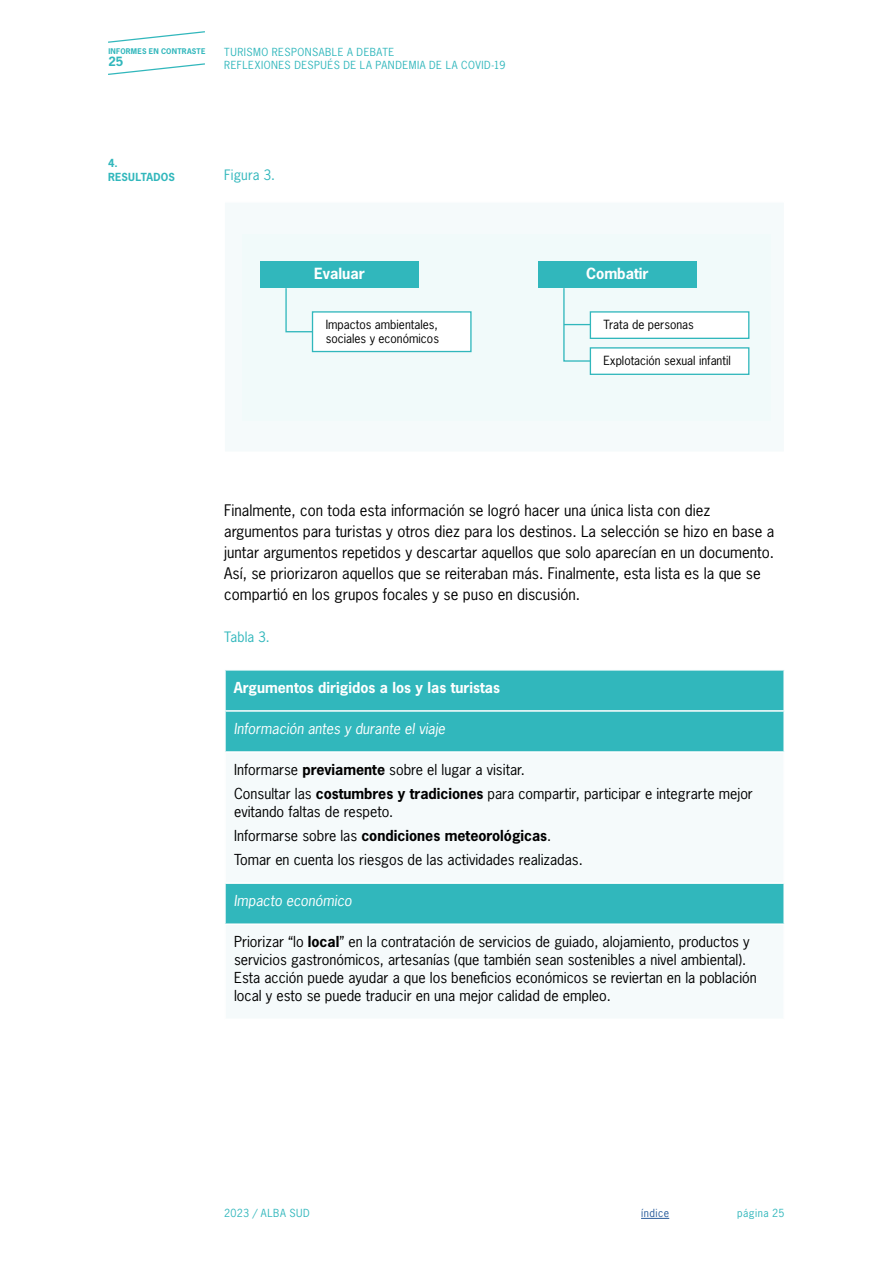
<style>
.page{position:relative;width:893px;height:1263px;background:#fff}
.page>*{position:absolute;margin:0;border:0;box-sizing:border-box;transform-origin:0 0}
.t1{font:15px/21px "News Gothic Std";color:#000}
.t2{font:700 14.55px "News Gothic Std";color:#fff}
.t3{font:14.25px/24px "News Gothic Std";color:#000}
.t4{font:italic 14.25px "News Gothic Std";color:#fff}
.t5{font:700 14.25px "News Gothic Std";color:#fff}
.t6{font:13.5px "News Gothic Std";letter-spacing:.01em;color:#31b7bc}
.t7{font:700 12px "News Gothic Std";color:#31b7bc}
.t8{font:11.85px/14.2px "News Gothic Std";color:#000}
.t9{font:10.5px/12.6px "News Gothic Std";letter-spacing:.045em;color:#31b7bc}
.t10{font:700 10.5px/13.5px "News Gothic Std";letter-spacing:.02em;color:#31b7bc}
.t11{font:10.5px "News Gothic Std";letter-spacing:.05em;color:#275b9b}
.t12{font:700 7.35px "News Gothic Std";letter-spacing:.03em;color:#31b7bc}
.s1{font-weight:700}
</style>
<div class="page">
<svg style="left:108px;top:63px;width:97px;height:12px"></svg>
<svg style="left:108px;top:31px;width:97px;height:12px"></svg>
<svg style="left:641px;top:1218px;width:28px;height:1px"></svg>
<div style="left:226px;top:671px;width:557px;height:80px;background:#31b7bc"></div>
<div style="left:226px;top:884px;width:557px;height:39px;background:#31b7bc"></div>
<hr style="left:224px;top:710px;width:561px;height:2px;background:#fff">
<div style="left:223px;top:201px;width:562px;height:252px;background:#f5fafb"></div>
<div style="left:242px;top:235px;width:528px;height:186px;background:#f1fafa"></div>
<div style="left:260px;top:262px;width:159px;height:26px;background:#31b7bc"></div>
<div style="left:312px;top:312px;width:159px;height:39px;background:#fff"></div>
<div style="left:312px;top:311px;width:160px;height:41px;border:1px solid #31b7bc"></div>
<div style="left:590px;top:312px;width:159px;height:26px;background:#fff"></div>
<div style="left:590px;top:311px;width:159px;height:28px;border:1px solid #31b7bc"></div>
<div style="left:590px;top:348px;width:159px;height:26px;background:#fff"></div>
<div style="left:590px;top:347px;width:159px;height:28px;border:1px solid #31b7bc"></div>
<div style="left:538px;top:262px;width:159px;height:26px;background:#31b7bc"></div>
<svg style="left:285px;top:288px;width:29px;height:45px"></svg>
<svg style="left:563px;top:288px;width:29px;height:74px"></svg>
<p class="t12" style="left:108px;top:46px;width:99px">INFORMES EN CONTRASTE</p>
<p class="t7" style="left:108px;top:53px;width:17px">25</p>
<p class="t9" style="left:224px;top:46px;width:283px">TURISMO RESPONSABLE A DEBATE<br>REFLEXIONES DESPUÉS DE LA PANDEMIA DE LA COVID-19</p>
<p class="t10" style="left:108px;top:156px;width:69px">4.<br>RESULTADOS</p>
<p class="t6" style="left:224px;top:166px;width:52px">Figura 3.</p>
<p class="t2" style="left:586px;top:264px;width:64px">Combatir</p>
<p class="t2" style="left:314px;top:264px;width:52px">Evaluar</p>
<p class="t8" style="left:326px;top:317px;width:115px">Impactos ambientales, sociales y económicos</p>
<p class="t8" style="left:604px;top:317px;width:92px">Trata de personas</p>
<p class="t8" style="left:604px;top:353px;width:129px">Explotación sexual infantil</p>
<p class="t1" style="left:224px;top:500px;width:552px">Finalmente, con toda esta información se logró hacer una única lista con diez argumentos para turistas y otros diez para los destinos. La selección se hizo en base a juntar argumentos repetidos y descartar aquellos que solo aparecían en un documento.<br>Así, se priorizaron aquellos que se reiteraban más. Finalmente, esta lista es la que se compartió en los grupos focales y se puso en discusión.</p>
<p class="t6" style="left:224px;top:628px;width:47px">Tabla 3.</p>
<p class="t5" style="left:234px;top:678px;width:267px">Argumentos dirigidos a los y las turistas</p>
<p class="t4" style="left:234px;top:719px;width:213px">Información antes y durante el viaje</p>
<p class="t3" style="left:234px;top:758px;width:520px">Informarse <span class="s1">previamente</span> sobre el lugar a visitar.<br>Consultar las <span class="s1">costumbres y tradiciones</span> para compartir, participar e integrarte mejor</p>
<p class="t3" style="left:234px;top:800px;width:350px">evitando faltas de respeto.<br>Informarse sobre las <span class="s1">condiciones meteorológicas</span>.<br>Tomar en cuenta los riesgos de las actividades realizadas.</p>
<p class="t4" style="left:234px;top:892px;width:119px">Impacto económico</p>
<p class="t3" style="left:234px;top:933px;width:524px;line-height:18px">Priorizar “lo <span class="s1">local</span>” en la contratación de servicios de guiado, alojamiento, productos y servicios gastronómicos, artesanías (que también sean sostenibles a nivel ambiental).<br>Esta acción puede ayudar a que los beneficios económicos se reviertan en la población local y esto se puede traducir en una mejor calidad de empleo.</p>
<p class="t9" style="left:224px;top:1207px;width:87px">2023 / ALBA SUD</p>
<p class="t11" style="left:641px;top:1206px;width:30px">índice</p>
<p class="t9" style="left:737px;top:1207px;width:49px">página 25</p>
</div>
